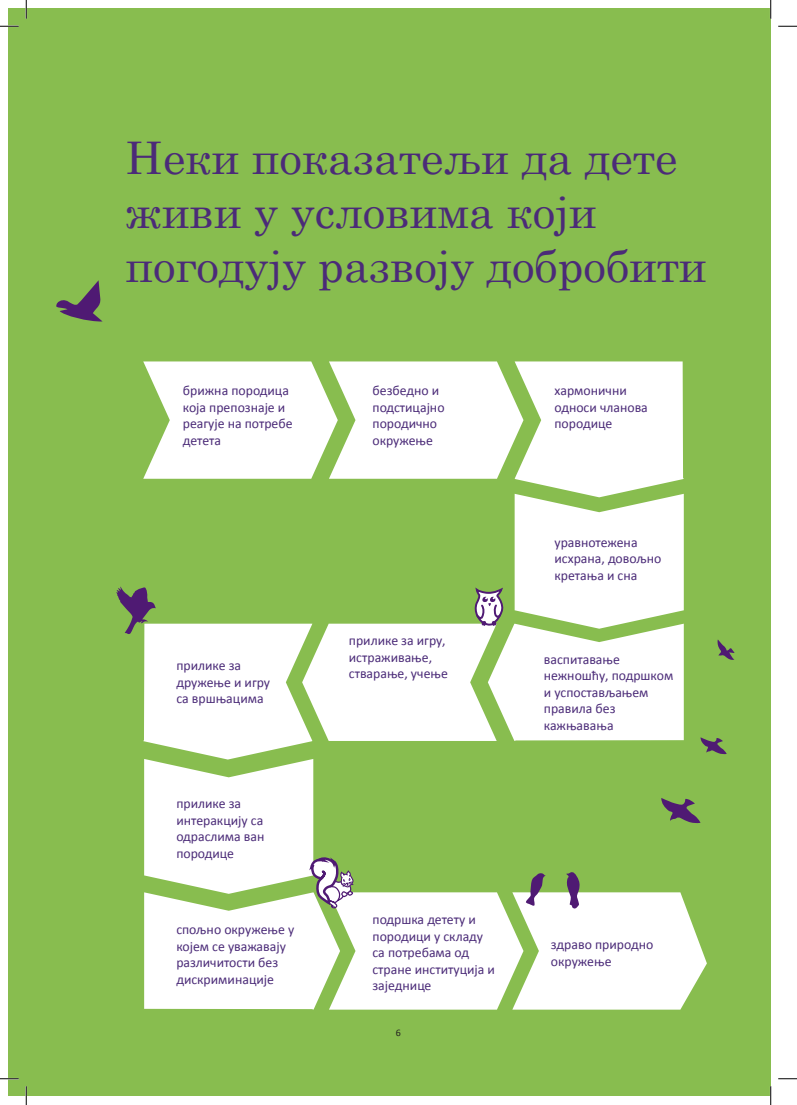
<style>
.page{position:relative;width:797px;height:1105px;background:#fff}
.page>*{position:absolute;margin:0;border:0;box-sizing:border-box;transform-origin:0 0}
.t1{font:45px/54px "Century";color:#4b2b78}
.t2{font:13.75px/16.5px "Calibri";color:#4b2b78}
.t3{font:10px "Calibri";color:#231f20}
</style>
<div class="page">
<div style="left:9px;top:9px;width:761px;height:1087px;background:#88bd4f"></div>
<svg style="left:56px;top:280px;width:47px;height:42px"></svg>
<svg style="left:116px;top:361px;width:618px;height:649px"></svg>
<svg style="left:0;top:25px;width:19px;height:2px"></svg>
<svg style="left:778px;top:25px;width:19px;height:2px"></svg>
<svg style="left:0;top:1078px;width:19px;height:1px"></svg>
<svg style="left:778px;top:1078px;width:19px;height:1px"></svg>
<svg style="left:25px;top:0;width:2px;height:19px"></svg>
<svg style="left:25px;top:1086px;width:2px;height:19px"></svg>
<svg style="left:770px;top:0;width:1px;height:19px"></svg>
<svg style="left:770px;top:1086px;width:1px;height:19px"></svg>
<p class="t1" style="left:125px;top:127px;width:583px">Неки показатељи да дете живи у условима који погодују развоју добробити</p>
<p class="t2" style="left:183px;top:382px;width:111px">брижна породица која препознаје и реагује на потребе детета</p>
<p class="t2" style="left:372px;top:382px;width:74px">безбедно и подстицајно породично окружење</p>
<p class="t2" style="left:554px;top:382px;width:95px">хармонични односи чланова породице</p>
<p class="t2" style="left:176px;top:657px;width:95px">прилике за дружење и игру са вршњацима</p>
<p class="t2" style="left:176px;top:795px;width:90px">прилике за интеракцију са одраслима ван породице</p>
<p class="t2" style="left:349px;top:632px;width:101px">прилике за игру, истраживање, стварање, учење</p>
<p class="t2" style="left:176px;top:920px;width:119px">спољно окружење у којем се уважавају различитости без дискриминације</p>
<p class="t2" style="left:372px;top:911px;width:124px">подршка детету и породици у складу са потребама од стране институција и заједнице</p>
<p class="t3" style="left:396px;top:1026px;width:7px">6</p>
<p class="t2" style="left:554px;top:533px;width:108px">уравнотежена исхрана, довољно кретања и сна</p>
<p class="t2" style="left:544px;top:650px;width:131px">васпитавање нежношћу, подршком и успостављањем правила без кажњавања</p>
<p class="t2" style="left:551px;top:936px;width:104px">здраво природно окружење</p>
</div>
